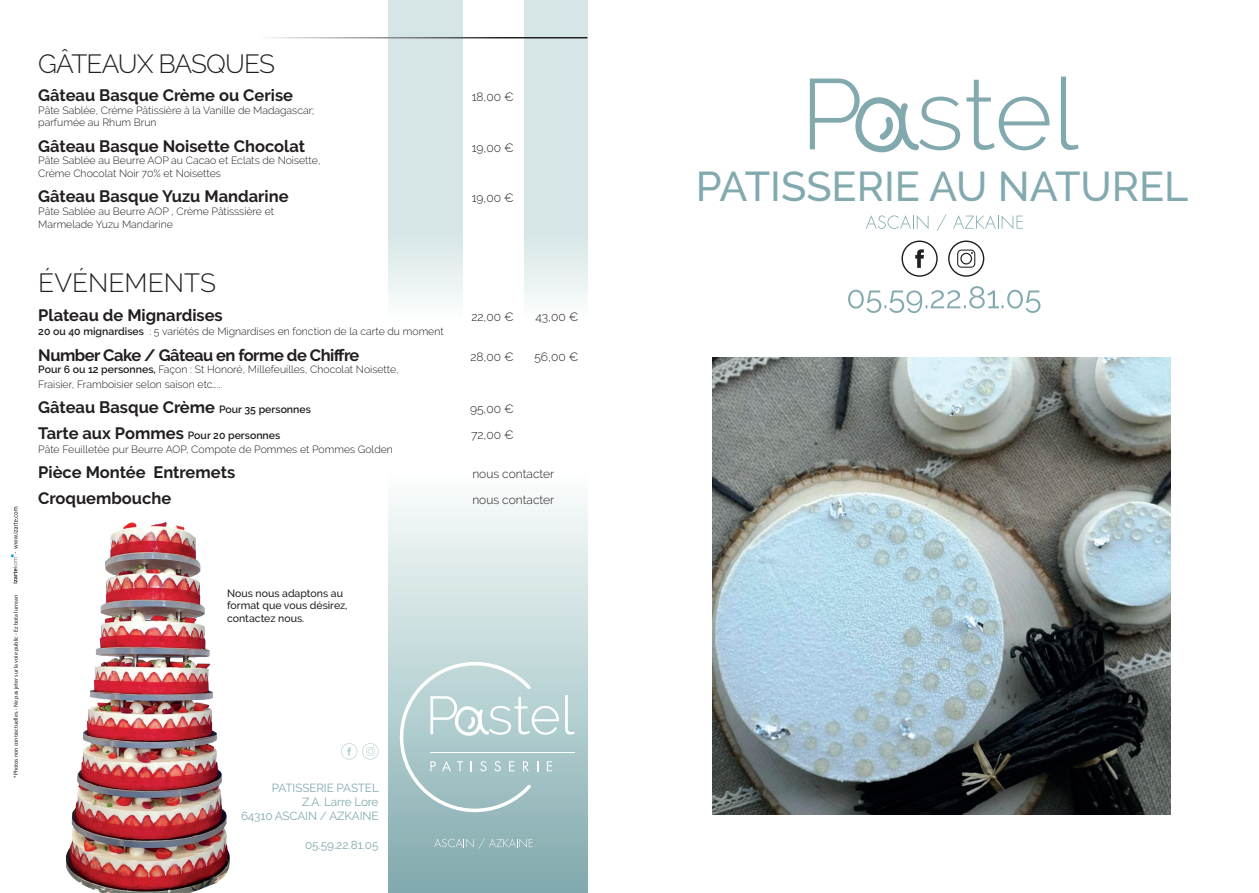
<style>
.page{position:relative;width:1259px;height:893px;background:#fff}
.page>*{position:absolute;margin:0;border:0;box-sizing:border-box;transform-origin:0 0}
.t1{font:500 41.55px "Raleway";color:#82aaae}
.t2{font:300 26.25px "Raleway";letter-spacing:-.03em;color:#231f20}
.t3{font:300 26.25px "Raleway";color:#231f20}
.t4{font:700 16.5px "Raleway";color:#231f20}
.t5{font:700 16.5px "Raleway";letter-spacing:-.03em;color:#231f20}
.t6{font:300 12px "Raleway";color:#231f20}
.t7{font:11.7px "Raleway";letter-spacing:-.01em;color:#82aaae}
.t8{font:300 10.5px "Raleway";color:#231f20}
.t9{font:500 10.5px/12.6px "Raleway";color:#231f20}
.t10{font:600 10.5px "Raleway";color:#231f20}
.t11{font:5.85px "Myriad Pro";color:#231f20}
.s1{font-weight:600}
.s2{font-weight:600;font-size:10.5px}
.s3{font-weight:700;font-size:16.5px}
</style>
<div class="page">
<img style="left:10px;top:522px;width:220px;height:371px">
<div style="left:388px;top:459px;width:199px;height:434px;background:linear-gradient(to bottom,#fff,#80aaae)"></div>
<svg style="left:524px;top:0;width:63px;height:302px;background:#d9e7e7"></svg>
<svg style="left:388px;top:0;width:74px;height:302px;background:#d9e7e7"></svg>
<hr style="left:256px;top:37px;width:331px;height:1px;background:#fff">
<svg style="left:434px;top:838px;width:98px;height:11px"></svg>
<svg style="left:341px;top:743px;width:37px;height:17px"></svg>
<svg style="left:11px;top:507px;width:7px;height:76px"></svg>
<svg style="left:565px;top:695px;width:9px;height:39px"></svg>
<hr style="left:430px;top:752px;width:144px;height:1px;background:#fff">
<svg style="left:399px;top:662px;width:160px;height:150px;background:#b6d0d1"></svg>
<svg style="left:848px;top:286px;width:192px;height:27px"></svg>
<svg style="left:866px;top:215px;width:62px;height:14px"></svg>
<svg style="left:936px;top:214px;width:10px;height:17px"></svg>
<svg style="left:953px;top:215px;width:69px;height:14px"></svg>
<svg style="left:901px;top:241px;width:36px;height:36px"></svg>
<svg style="left:948px;top:241px;width:36px;height:36px"></svg>
<svg style="left:966px;top:80px;width:83px;height:70px"></svg>
<svg style="left:1061px;top:77px;width:17px;height:73px"></svg>
<svg style="left:810px;top:79px;width:150px;height:73px"></svg>
<img style="left:713px;top:357px;width:458px;height:458px">
<p class="t2" style="left:38px;top:48px;width:238px">GÂTEAUX BASQUES</p>
<p class="t4" style="left:38px;top:86px;width:256px">Gâteau Basque Crème ou Cerise</p>
<p class="t6" style="left:472px;top:90px;width:44px">18,00 €</p>
<p class="t8" style="left:38px;top:104px;width:277px">Pâte Sablée, Créme Pâtissière à la Vanille de Madagascar;</p>
<p class="t8" style="left:38px;top:116px;width:120px">parfumée au Rhum Brun</p>
<p class="t4" style="left:38px;top:136px;width:268px">Gâteau Basque Noisette Chocolat</p>
<p class="t6" style="left:472px;top:140px;width:44px">19,00 €</p>
<p class="t8" style="left:38px;top:154px;width:284px">Pâte Sablée au Beurre AOP au Cacao et Eclats de Noisette,</p>
<p class="t8" style="left:38px;top:167px;width:184px">Crème Chocolat Noir 70% et Noisettes</p>
<p class="t4" style="left:38px;top:187px;width:252px">Gâteau Basque Yuzu Mandarine</p>
<p class="t6" style="left:472px;top:191px;width:44px">19,00 €</p>
<p class="t8" style="left:38px;top:205px;width:237px">Pâte Sablée au Beurre AOP , Crème Pâtisssière et</p>
<p class="t8" style="left:38px;top:218px;width:136px">Marmelade Yuzu Mandarine</p>
<p class="t3" style="left:38px;top:268px;width:179px">ÉVÉNEMENTS</p>
<p class="t4" style="left:38px;top:305px;width:186px">Plateau de Mignardises</p>
<p class="t6" style="left:471px;top:309px;width:44px">22,00 €</p>
<p class="t6" style="left:535px;top:309px;width:45px">43,00 €</p>
<p class="t8" style="left:38px;top:325px;width:407px"><span class="s1">20 ou 40 mignardises</span> : 5 variétés de Mignardises en fonction de la carte du moment</p>
<p class="t5" style="left:38px;top:345px;width:322px">Number Cake / Gâteau en forme de Chiffre</p>
<p class="t6" style="left:470px;top:349px;width:45px">28,00 €</p>
<p class="t6" style="left:534px;top:349px;width:45px">56,00 €</p>
<p class="t8" style="left:38px;top:363px;width:362px"><span class="s1">Pour 6 ou 12 personnes,</span> Façon : St Honoré, Millefeuilles, Chocolat Noisette,</p>
<p class="t8" style="left:38px;top:378px;width:186px">Fraisier, Framboisier selon saison etc…...</p>
<p class="t4" style="left:38px;top:398px;width:274px">Gâteau Basque Crème <span class="s2">Pour 35 personnes</span></p>
<p class="t6" style="left:470px;top:402px;width:45px">95,00 €</p>
<p class="t10" style="left:38px;top:429px;width:244px"><span class="s3">Tarte aux Pommes</span> Pour 20 personnes</p>
<p class="t6" style="left:471px;top:427px;width:44px">72,00 €</p>
<p class="t8" style="left:38px;top:443px;width:356px">Pâte Feuilletée pur Beurre AOP, Compote de Pommes et Pommes Golden</p>
<p class="t4" style="left:38px;top:463px;width:198px">Pièce Montée Entremets</p>
<p class="t6" style="left:472px;top:467px;width:83px">nous contacter</p>
<p class="t4" style="left:38px;top:489px;width:134px">Croquembouche</p>
<p class="t6" style="left:472px;top:493px;width:83px">nous contacter</p>
<p class="t11" style="left:12px;top:778px;width:184px;rotate:-90deg">*Photos non contractuelles. - Ne pas jeter sur la voie public - Ez bota lurrean</p>
<p class="t9" style="left:227px;top:587px;width:122px">Nous nous adaptons au format que vous désirez, contactez nous.</p>
<p class="t7" style="left:272px;top:781px;width:108px">PATISSERIE PASTEL</p>
<p class="t7" style="left:302px;top:795px;width:78px">Z.A. Larre Lore</p>
<p class="t7" style="left:241px;top:809px;width:139px">64310 ASCAIN / AZKAINE</p>
<p class="t7" style="left:305px;top:838px;width:75px">05.59.22.81.05</p>
<p class="t1" style="left:696px;top:162px;width:494px">PATISSERIE AU NATUREL</p>
</div>
